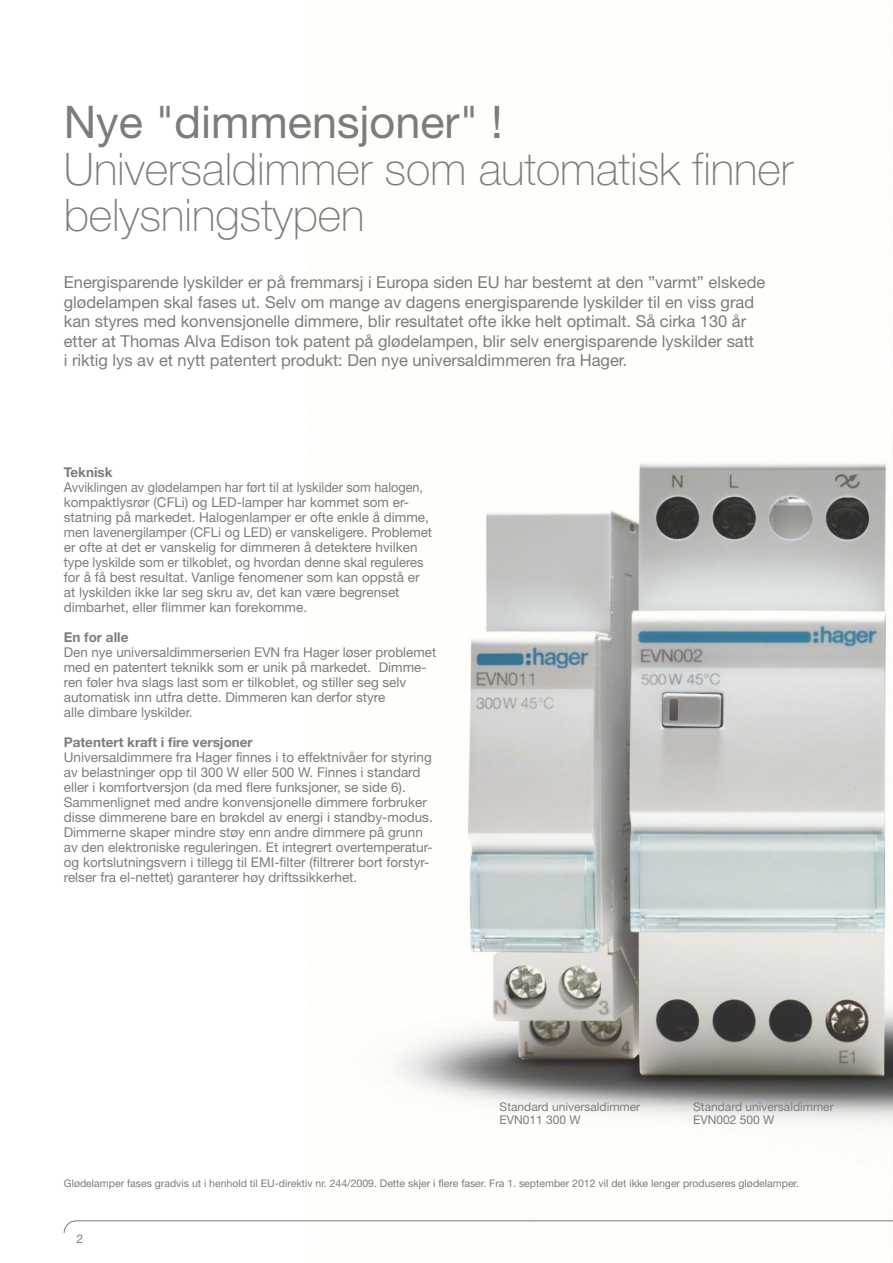
<style>
.page{position:relative;width:893px;height:1263px;background:#fff}
.page>*{position:absolute;margin:0;border:0;box-sizing:border-box;transform-origin:0 0}
.t1{font:100 45px/46.5px "Helvetica Neue LT";color:#7e7c7b}
.t2{font:45px "Helvetica Neue LT";color:#7e7c7b}
.t3{font:16.5px/19.5px "Helvetica Neue LT";color:#7e7c7b}
.t4{font:13.5px/15px "Helvetica Neue LT";color:#7e7c7b}
.t5{font:13.5px/15px "Helvetica Neue LT";color:#7e7c7b;scale:.94 1}
.t6{font:700 13.5px "Helvetica Neue LT";color:#7e7c7b}
.t7{font:12px/13.5px "Helvetica Neue LT";color:#7e7c7b}
.t8{font:10.5px "Helvetica Neue LT";color:#7e7c7b}
</style>
<div class="page">
<img style="left:317px;top:4px;width:576px;height:1237px">
<svg style="left:64px;top:1220px;width:829px;height:13px"></svg>
<h1 class="t2" style="left:64px;top:106px;width:440px">Nye "dimmensjoner" !</h1>
<h1 class="t1" style="left:64px;top:150px;width:731px">Universaldimmer som automatisk finner belysningstypen</h1>
<p class="t3" style="left:64px;top:274px;width:703px">Energisparende lyskilder er på fremmarsj i Europa siden EU har bestemt at den ”varmt” elskede glødelampen skal fases ut. Selv om mange av dagens energisparende lyskilder til en viss grad kan styres med konvensjonelle dimmere, blir resultatet ofte ikke helt optimalt. Så cirka 130 år etter at Thomas Alva Edison tok patent på glødelampen, blir selv energisparende lyskilder satt<br>i riktig lys av et nytt patentert produkt: Den nye universaldimmeren fra Hager.</p>
<p class="t6" style="left:64px;top:468px;width:50px">Teknisk</p>
<p class="t5" style="left:64px;top:481px;width:393px">Avviklingen av glødelampen har ført til at lyskilder som halogen, kompaktlysrør (CFLi) og LED-lamper har kommet som er&shy;statning på markedet. Halogenlamper er ofte enkle å dimme, men lavenergilamper (CFLi og LED) er vanskeligere. Problemet er ofte at det er vanskelig for dimmeren å detektere hvilken type lyskilde som er tilkoblet, og hvordan denne skal reguleres for å få best resultat. Vanlige fenomener som kan oppstå er at lyskilden ikke lar seg skru av, det kan være begrenset dimbarhet, eller flimmer kan forekomme.</p>
<p class="t6" style="left:64px;top:633px;width:66px">En for alle</p>
<p class="t4" style="left:64px;top:646px;width:374px">Den nye universaldimmerserien EVN fra Hager løser problemet med en patentert teknikk som er unik på markedet. Dimme&shy;ren føler hva slags last som er tilkoblet, og stiller seg selv automatisk inn utfra dette. Dimmeren kan derfor styre<br>alle dimbare lyskilder.</p>
<p class="t6" style="left:64px;top:738px;width:191px">Patentert kraft i fire versjoner</p>
<p class="t4" style="left:64px;top:751px;width:370px">Universaldimmere fra Hager finnes i to effektnivåer for styring av belastninger opp til 300 W eller 500 W. Finnes i standard eller i komfortversjon (da med flere funksjoner, se side 6).<br>Sammenlignet med andre konvensjonelle dimmere forbruker disse dimmerene bare en brøkdel av energi i standby-modus.<br>Dimmerne skaper mindre støy enn andre dimmere på grunn av den elektroniske reguleringen. Et integrert overtemperatur&shy;og kortslutningsvern i tillegg til EMI-filter (filtrerer bort forstyr&shy;relser fra el-nettet) garanterer høy driftssikkerhet.</p>
<p class="t7" style="left:500px;top:1101px;width:142px">Standard universaldimmer<br>EVN011 300 W</p>
<p class="t7" style="left:693px;top:1101px;width:142px">Standard universaldimmer<br>EVN002 500 W</p>
<p class="t8" style="left:64px;top:1179px;width:737px">Glødelamper fases gradvis ut i henhold til EU-direktiv nr. 244/2009. Dette skjer i flere faser. Fra 1. september 2012 vil det ikke lenger produseres glødelamper.</p>
<p class="t7" style="left:77px;top:1233px;width:8px">2</p>
</div>
